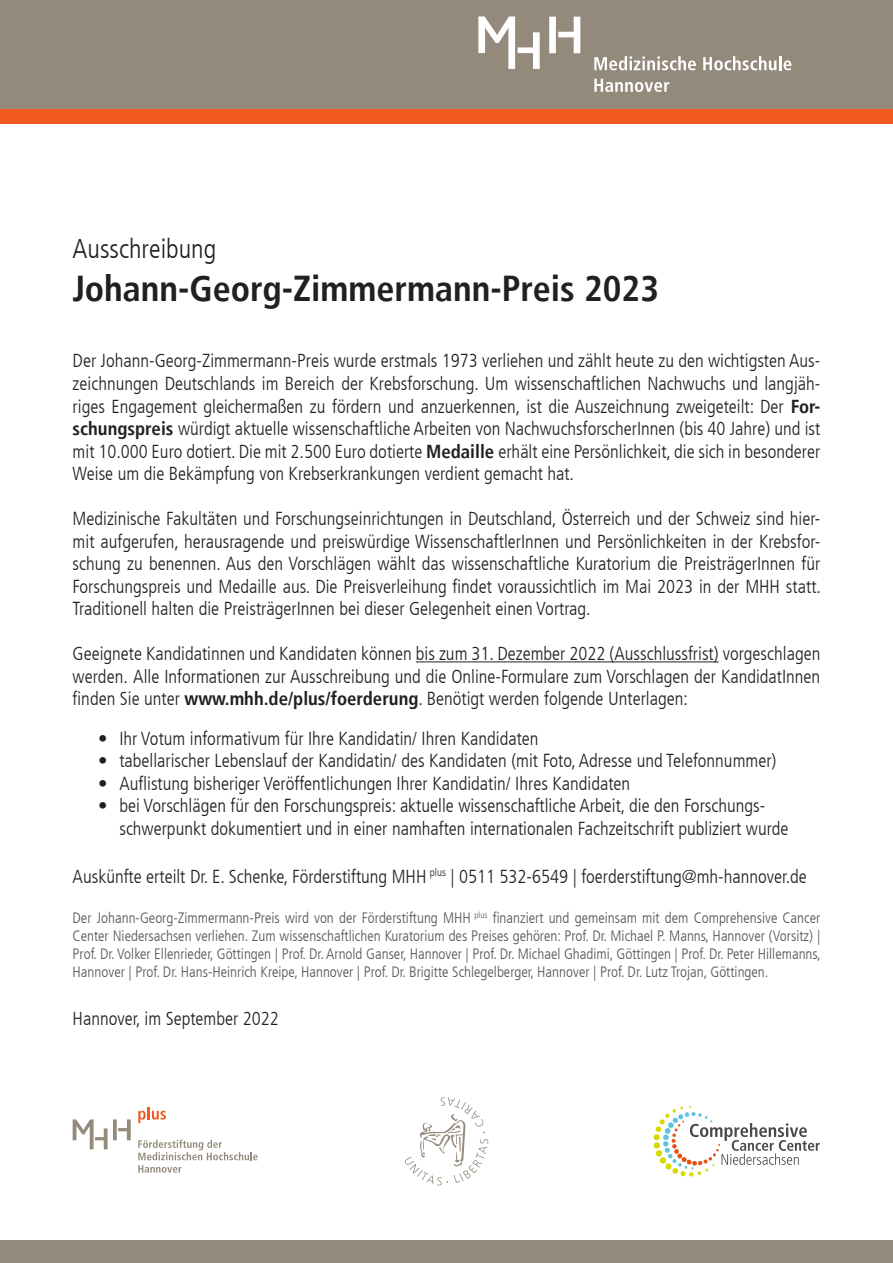
<style>
.page{position:relative;width:893px;height:1263px;background:#fff}
.page>*{position:absolute;margin:0;border:0;box-sizing:border-box;transform-origin:0 0}
.t1{font:700 condensed 36px "Frutiger LT";color:#231f20}
.t2{font:300 condensed 27px "Frutiger LT";color:#231f20}
.t3{font:300 condensed 18.75px/22.5px "Frutiger LT";color:#231f20;text-align:justify}
.t4{font:300 condensed 15px/18px "Frutiger LT";color:#545557;text-align:justify}
.s1{font-weight:700}
</style>
<div class="page">
<div style="left:0;top:1241px;width:893px;height:22px;background:#948a7c"></div>
<div style="left:0;top:0;width:893px;height:109px;background:#948a7c"></div>
<div style="left:0;top:109px;width:893px;height:15px;background:#f15921"></div>
<svg style="left:478px;top:16px;width:62px;height:53px"></svg>
<svg style="left:549px;top:17px;width:31px;height:36px"></svg>
<svg style="left:594px;top:79px;width:75px;height:13px"></svg>
<svg style="left:594px;top:56px;width:102px;height:14px"></svg>
<svg style="left:703px;top:56px;width:88px;height:14px"></svg>
<svg style="left:405px;top:1097px;width:83px;height:88px"></svg>
<hr style="left:416px;top:661px;width:303px;height:1px;background:#231f20">
<svg style="left:138px;top:1107px;width:28px;height:16px"></svg>
<svg style="left:73px;top:1119px;width:58px;height:30px"></svg>
<svg style="left:138px;top:1139px;width:120px;height:34px"></svg>
<svg style="left:653px;top:1106px;width:167px;height:71px"></svg>
<p class="t2" style="left:73px;top:233px;width:145px">Ausschreibung</p>
<p class="t1" style="left:73px;top:267px;width:588px">Johann-Georg-Zimmermann-Preis 2023</p>
<p class="t3" style="left:73px;top:350px;width:749px">Der Johann-Georg-Zimmermann-Preis wurde erstmals 1973 verliehen und zählt heute zu den wichtigsten Aus&shy;zeichnungen Deutschlands im Bereich der Krebsforschung. Um wissenschaftlichen Nachwuchs und langjäh&shy;riges Engagement gleichermaßen zu fördern und anzuerkennen, ist die Auszeichnung zweigeteilt: Der <span class="s1">For&shy;schungspreis</span> würdigt aktuelle wissenschaftliche Arbeiten von NachwuchsforscherInnen (bis 40 Jahre) und ist mit 10.000 Euro dotiert. Die mit 2.500 Euro dotierte <span class="s1">Medaille</span> erhält eine Persönlichkeit, die sich in besonderer Weise um die Bekämpfung von Krebserkrankungen verdient gemacht hat.</p>
<p class="t3" style="left:73px;top:507px;width:750px">Medizinische Fakultäten und Forschungseinrichtungen in Deutschland, Österreich und der Schweiz sind hier&shy;mit aufgerufen, herausragende und preiswürdige WissenschaftlerInnen und Persönlichkeiten in der Krebsfor&shy;schung zu benennen. Aus den Vorschlägen wählt das wissenschaftliche Kuratorium die PreisträgerInnen für Forschungspreis und Medaille aus. Die Preisverleihung findet voraussichtlich im Mai 2023 in der MHH statt.<br>Traditionell halten die PreisträgerInnen bei dieser Gelegenheit einen Vortrag.</p>
<p class="t3" style="left:73px;top:642px;width:749px">Geeignete Kandidatinnen und Kandidaten können bis zum 31. Dezember 2022 (Ausschlussfrist) vorgeschlagen werden. Alle Informationen zur Ausschreibung und die Online-Formulare zum Vorschlagen der KandidatInnen finden Sie unter <span class="s1">www.mhh.de/plus/foerderung</span>. Benötigt werden folgende Unterlagen:</p>
<p class="t3" style="left:98px;top:727px;width:442px">• Ihr Votum informativum für Ihre Kandidatin/ Ihren Kandidaten</p>
<p class="t3" style="left:98px;top:749px;width:680px">• tabellarischer Lebenslauf der Kandidatin/ des Kandidaten (mit Foto, Adresse und Telefonnummer)</p>
<p class="t3" style="left:98px;top:772px;width:534px">• Auflistung bisheriger Veröffentlichungen Ihrer Kandidatin/ Ihres Kandidaten</p>
<p class="t3" style="left:119px;top:794px;width:671px;text-indent:-21px">• bei Vorschlägen für den Forschungspreis: aktuelle wissenschaftliche Arbeit, die den Forschungs&shy;schwerpunkt dokumentiert und in einer namhaften internationalen Fachzeitschrift publiziert wurde</p>
<p class="t3" style="left:73px;top:865px;width:736px">Auskünfte erteilt Dr. E. Schenke, Förderstiftung MHH <sup>plus</sup> | 0511 532-6549 | foerderstiftung@mh-hannover.de</p>
<p class="t4" style="left:73px;top:909px;width:750px">Der Johann-Georg-Zimmermann-Preis wird von der Förderstiftung MHH <sup>plus</sup> finanziert und gemeinsam mit dem Comprehensive Cancer Center Niedersachsen verliehen. Zum wissenschaftlichen Kuratorium des Preises gehören: Prof. Dr. Michael P. Manns, Hannover (Vorsitz) | Prof. Dr. Volker Ellenrieder, Göttingen | Prof. Dr. Arnold Ganser, Hannover | Prof. Dr. Michael Ghadimi, Göttingen | Prof. Dr. Peter Hillemanns, Hannover | Prof. Dr. Hans-Heinrich Kreipe, Hannover | Prof. Dr. Brigitte Schlegelberger, Hannover | Prof. Dr. Lutz Trojan, Göttingen.</p>
<p class="t3" style="left:73px;top:1007px;width:208px">Hannover, im September 2022</p>
</div>
